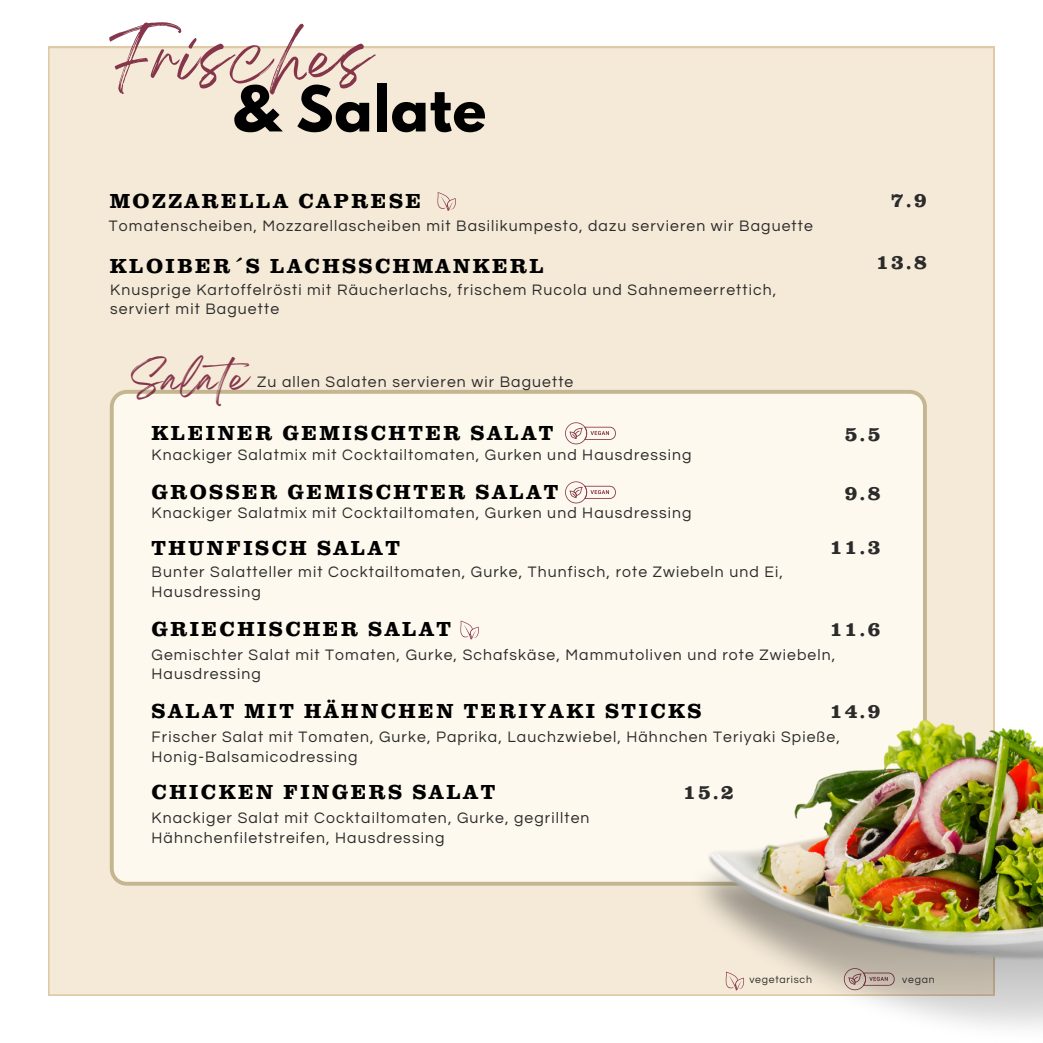
<style>
.page{position:relative;width:1043px;height:1043px;background:#fff}
.page>*{position:absolute;margin:0;border:0;box-sizing:border-box;transform-origin:0 0}
.t1{font:700 55.82px "League Spartan";letter-spacing:.015em;color:#000}
.t2{font:55.65px "Breathing";letter-spacing:.035em;color:#85364b}
.t3{font:33.25px "Breathing";letter-spacing:.035em;color:#85364b}
.t4{font:700 21px "Clarendon URW";letter-spacing:.12em;color:#000}
.t5{font:700 21px "Clarendon URW";letter-spacing:.07em;color:#2b2b2b}
.t6{font:15.75px/19.6px "Questrial";letter-spacing:.07em;color:#2b2b2b}
.t7{font:10.5px "Questrial";letter-spacing:.07em;color:#2b2b2b}
</style>
<div class="page">
<div style="left:48px;top:47px;width:945px;height:948px;background:#f5ead8"></div>
<div style="left:110px;top:390px;width:816px;height:495px;background:#fef9ee"></div>
<img style="left:686px;top:719px;width:356px;height:308px">
<svg style="left:437px;top:192px;width:18px;height:18px"></svg>
<svg style="left:565px;top:422px;width:50px;height:22px"></svg>
<svg style="left:565px;top:481px;width:50px;height:22px"></svg>
<svg style="left:460px;top:620px;width:18px;height:19px"></svg>
<h4 class="t2" style="left:109px;top:41px;width:263px">Frisches</h4>
<h6 class="t1" style="left:232px;top:81px;width:255px">&amp; Salate</h6>
<h4 class="t4" style="left:110px;top:194px;width:313px">MOZZARELLA CAPRESE</h4>
<h6 class="t6" style="left:109px;top:216px;width:705px">Tomatenscheiben, Mozzarellascheiben mit Basilikumpesto, dazu servieren wir Baguette</h6>
<h6 class="t4" style="left:110px;top:259px;width:435px">KLOIBER´S LACHSSCHMANKERL</h6>
<h5 class="t6" style="left:110px;top:280px;width:667px">Knusprige Kartoffelrösti mit Räucherlachs, frischem Rucola und Sahnemeerrettich, serviert mit Baguette</h5>
<h5 class="t3" style="left:131px;top:368px;width:135px">Salate</h5>
<h6 class="t6" style="left:257px;top:372px;width:317px">Zu allen Salaten servieren wir Baguette</h6>
<h2 class="t4" style="left:151px;top:425px;width:403px">KLEINER GEMISCHTER SALAT</h2>
<h5 class="t6" style="left:151px;top:445px;width:541px">Knackiger Salatmix mit Cocktailtomaten, Gurken und Hausdressing</h5>
<h6 class="t4" style="left:151px;top:485px;width:408px">GROSSER GEMISCHTER SALAT</h6>
<h4 class="t6" style="left:151px;top:503px;width:541px">Knackiger Salatmix mit Cocktailtomaten, Gurken und Hausdressing</h4>
<h3 class="t4" style="left:151px;top:541px;width:250px">THUNFISCH SALAT</h3>
<h6 class="t6" style="left:151px;top:562px;width:632px">Bunter Salatteller mit Cocktailtomaten, Gurke, Thunfisch, rote Zwiebeln und Ei,<br>Hausdressing</h6>
<h5 class="t4" style="left:151px;top:621px;width:301px">GRIECHISCHER SALAT</h5>
<p class="t5" style="left:890px;top:193px;width:38px">7.9</p>
<h5 class="t5" style="left:875px;top:254px;width:52px">13.8</h5>
<h5 class="t5" style="left:844px;top:426px;width:38px">5.5</h5>
<h6 class="t5" style="left:844px;top:485px;width:38px">9.8</h6>
<h4 class="t5" style="left:829px;top:539px;width:52px">11.3</h4>
<h4 class="t5" style="left:829px;top:621px;width:52px">11.6</h4>
<h5 class="t6" style="left:151px;top:645px;width:685px">Gemischter Salat mit Tomaten, Gurke, Schafskäse, Mammutoliven und rote Zwiebeln,<br>Hausdressing</h5>
<p class="t4" style="left:151px;top:703px;width:551px">SALAT MIT HÄHNCHEN TERIYAKI STICKS</p>
<h6 class="t5" style="left:829px;top:703px;width:52px">14.9</h6>
<p class="t6" style="left:151px;top:727px;width:689px">Frischer Salat mit Tomaten, Gurke, Paprika, Lauchzwiebel, Hähnchen Teriyaki Spieße,<br>Honig-Balsamicodressing</p>
<h4 class="t4" style="left:151px;top:785px;width:345px">CHICKEN FINGERS SALAT</h4>
<h5 class="t6" style="left:151px;top:808px;width:439px">Knackiger Salat mit Cocktailtomaten, Gurke, gegrillten<br>Hähnchenfiletstreifen, Hausdressing</h5>
<h4 class="t5" style="left:683px;top:785px;width:52px">15.2</h4>
<h1 class="t7" style="left:749px;top:973px;width:64px">vegetarisch</h1>
<p class="t7" style="left:901px;top:973px;width:34px">vegan</p>
</div>
